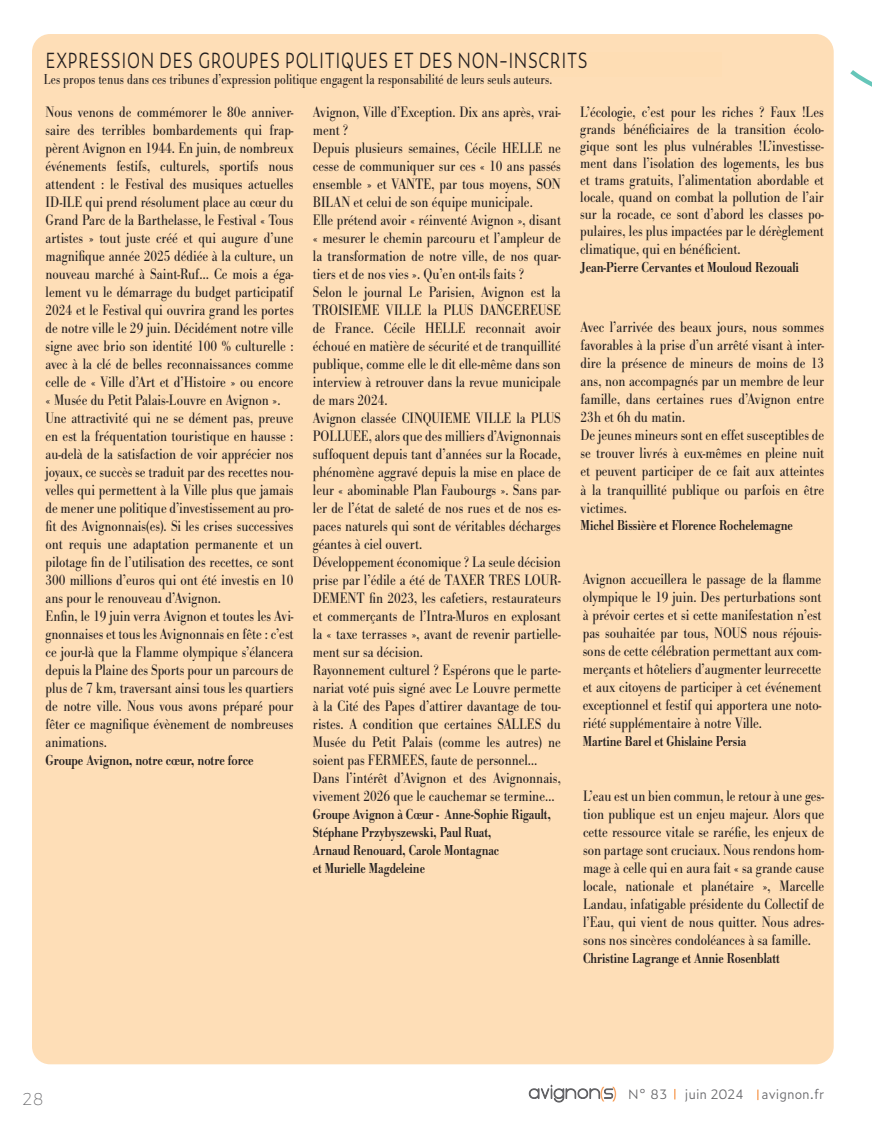
<style>
.page{position:relative;width:872px;height:1127px;background:#fff}
.page>*{position:absolute;margin:0;border:0;box-sizing:border-box;transform-origin:0 0}
.t1{font:300 21px "Zeitung Pro";letter-spacing:.01em;color:#231f20;scale:.8 1}
.t2{font:100 16.5px "Zeitung Pro";color:#656568}
.t3{font:15.75px/18px "Bodoni URW";color:#231f20;scale:.85 1}
.t4{font:300 15.75px "Zeitung Pro";color:#f47d21;scale:.79 1}
.t5{font:500 15px/18px "Bodoni URW";color:#231f20;scale:.8 1}
.t6{font:15px "Bodoni URW";letter-spacing:.005em;color:#231f20;scale:.8 1}
.t7{font:500 15px "Bodoni URW";color:#231f20;scale:.82 1}
.t8{font:500 15px "Bodoni URW";color:#231f20;scale:.81 1}
.t9{font:300 13.05px "Zeitung Pro";color:#656568}
</style>
<div class="page">
<div style="left:32px;top:34px;width:801px;height:1030px;background:#fedeb7;border-radius:18px"></div>
<svg style="left:850px;top:70px;width:22px;height:17px"></svg>
<svg style="left:529px;top:1085px;width:85px;height:17px"></svg>
<h1 class="t1" style="left:46px;top:45px;width:679px">EXPRESSION DES GROUPES POLITIQUES ET DES NON-INSCRITS</h1>
<p class="t6" style="left:44px;top:70px;width:637px">Les propos tenus dans ces tribunes d’expression politique engagent la responsabilité de leurs seuls auteurs.</p>
<p class="t3" style="left:46px;top:103px;width:293px">Nous venons de commémorer le 80e anniver&shy;saire des terribles bombardements qui frap&shy;pèrent Avignon en 1944. En juin, de nombreux événements festifs, culturels, sportifs nous attendent : le Festival des musiques actuelles ID-ILE qui prend résolument place au cœur du Grand Parc de la Barthelasse, le Festival « Tous artistes » tout juste créé et qui augure d’une magnifique année 2025 dédiée à la culture, un nouveau marché à Saint-Ruf… Ce mois a éga&shy;lement vu le démarrage du budget participatif 2024 et le Festival qui ouvrira grand les portes de notre ville le 29 juin. Décidément notre ville signe avec brio son identité 100 % culturelle : avec à la clé de belles reconnaissances comme celle de « Ville d’Art et d’Histoire » ou encore « Musée du Petit Palais-Louvre en Avignon ».<br>Une attractivité qui ne se dément pas, preuve en est la fréquentation touristique en hausse : au-delà de la satisfaction de voir apprécier nos joyaux, ce succès se traduit par des recettes nou&shy;velles qui permettent à la Ville plus que jamais de mener une politique d’investissement au pro&shy;fit des Avignonnais(es). Si les crises successives ont requis une adaptation permanente et un pilotage fin de l’utilisation des recettes, ce sont 300 millions d’euros qui ont été investis en 10 ans pour le renouveau d’Avignon.<br>Enfin, le 19 juin verra Avignon et toutes les Avi&shy;gnonnaises et tous les Avignonnais en fête : c’est ce jour-là que la Flamme olympique s’élancera depuis la Plaine des Sports pour un parcours de plus de 7 km, traversant ainsi tous les quartiers de notre ville. Nous vous avons préparé pour fêter ce magnifique évènement de nombreuses animations.</p>
<p class="t7" style="left:46px;top:751px;width:255px">Groupe Avignon, notre cœur, notre force</p>
<p class="t3" style="left:313px;top:103px;width:293px">Avignon, Ville d’Exception. Dix ans après, vrai&shy;ment ?<br>Depuis plusieurs semaines, Cécile HELLE ne cesse de communiquer sur ces « 10 ans passés ensemble » et VANTE, par tous moyens, SON BILAN et celui de son équipe municipale.<br>Elle prétend avoir « réinventé Avignon », disant « mesurer le chemin parcouru et l’ampleur de la transformation de notre ville, de nos quar&shy;tiers et de nos vies ». Qu’en ont-ils faits ?<br>Selon le journal Le Parisien, Avignon est la TROISIEME VILLE la PLUS DANGEREUSE de France. Cécile HELLE reconnait avoir échoué en matière de sécurité et de tranquillité publique, comme elle le dit elle-même dans son interview à retrouver dans la revue municipale de mars 2024.<br>Avignon classée CINQUIEME VILLE la PLUS POLLUEE, alors que des milliers d’Avignonnais suffoquent depuis tant d’années sur la Rocade, phénomène aggravé depuis la mise en place de leur « abominable Plan Faubourgs ». Sans par&shy;ler de l’état de saleté de nos rues et de nos es&shy;paces naturels qui sont de véritables décharges géantes à ciel ouvert.<br>Développement économique ? La seule décision prise par l’édile a été de TAXER TRES LOUR-DEMENT fin 2023, les cafetiers, restaurateurs et commerçants de l’Intra-Muros en explosant la « taxe terrasses », avant de revenir partielle&shy;ment sur sa décision.<br>Rayonnement culturel ? Espérons que le parte&shy;nariat voté puis signé avec Le Louvre permette à la Cité des Papes d’attirer davantage de tou&shy;ristes. A condition que certaines SALLES du Musée du Petit Palais (comme les autres) ne soient pas FERMEES, faute de personnel… Dans l’intérêt d’Avignon et des Avignonnais, vivement 2026 que le cauchemar se termine…</p>
<p class="t5" style="left:313px;top:805px;width:299px">Groupe Avignon à Cœur - Anne-Sophie Rigault, Stéphane Przybyszewski, Paul Ruat,<br>Arnaud Renouard, Carole Montagnac<br>et Murielle Magdeleine</p>
<p class="t3" style="left:580px;top:103px;width:288px;line-height:17.1px;text-align:justify">L’écologie, c’est pour les riches ? Faux !Les grands bénéficiaires de la transition écolo&shy;gique sont les plus vulnérables !L’investisse&shy;ment dans l’isolation des logements, les bus et trams gratuits, l’alimentation abordable et locale, quand on combat la pollution de l’air sur la rocade, ce sont d’abord les classes po&shy;pulaires, les plus impactées par le dérèglement climatique, qui en bénéficient.</p>
<p class="t7" style="left:580px;top:258px;width:268px">Jean-Pierre Cervantes et Mouloud Rezouali</p>
<p class="t3" style="left:580px;top:318px;width:288px">Avec l’arrivée des beaux jours, nous sommes favorables à la prise d’un arrêté visant à inter&shy;dire la présence de mineurs de moins de 13 ans, non accompagnés par un membre de leur famille, dans certaines rues d’Avignon entre 23h et 6h du matin.<br>De jeunes mineurs sont en effet susceptibles de se trouver livrés à eux-mêmes en pleine nuit et peuvent participer de ce fait aux atteintes à la tranquillité publique ou parfois en être victimes.</p>
<p class="t8" style="left:580px;top:517px;width:264px">Michel Bissière et Florence Rochelemagne</p>
<p class="t3" style="left:583px;top:569px;width:282px;text-align:justify">Avignon accueillera le passage de la flamme olympique le 19 juin. Des perturbations sont à prévoir certes et si cette manifestation n’est pas souhaitée par tous, NOUS nous réjouis&shy;sons de cette célébration permettant aux com&shy;merçants et hôteliers d’augmenter leurrecette et aux citoyens de participer à cet événement exceptionnel et festif qui apportera une noto&shy;riété supplémentaire à notre Ville.</p>
<p class="t5" style="left:583px;top:732px;width:206px">Martine Barel et Ghislaine Persia</p>
<p class="t3" style="left:583px;top:786px;width:285px;text-align:justify">L’eau est un bien commun, le retour à une ges&shy;tion publique est un enjeu majeur. Alors que cette ressource vitale se raréfie, les enjeux de son partage sont cruciaux. Nous rendons hom&shy;mage à celle qui en aura fait « sa grande cause locale, nationale et planétaire », Marcelle Landau, infatigable présidente du Collectif de l’Eau, qui vient de nous quitter. Nous adres&shy;sons nos sincères condoléances à sa famille.</p>
<p class="t5" style="left:583px;top:949px;width:247px">Christine Lagrange et Annie Rosenblatt</p>
<p class="t2" style="left:23px;top:1087px;width:23px">28</p>
<p class="t4" style="left:600px;top:1081px;width:7px">(</p>
<p class="t9" style="left:628px;top:1084px;width:41px">N° 83</p>
<p class="t9" style="left:685px;top:1084px;width:61px">juin 2024</p>
<p class="t9" style="left:761px;top:1084px;width:64px">avignon.fr</p>
</div>
